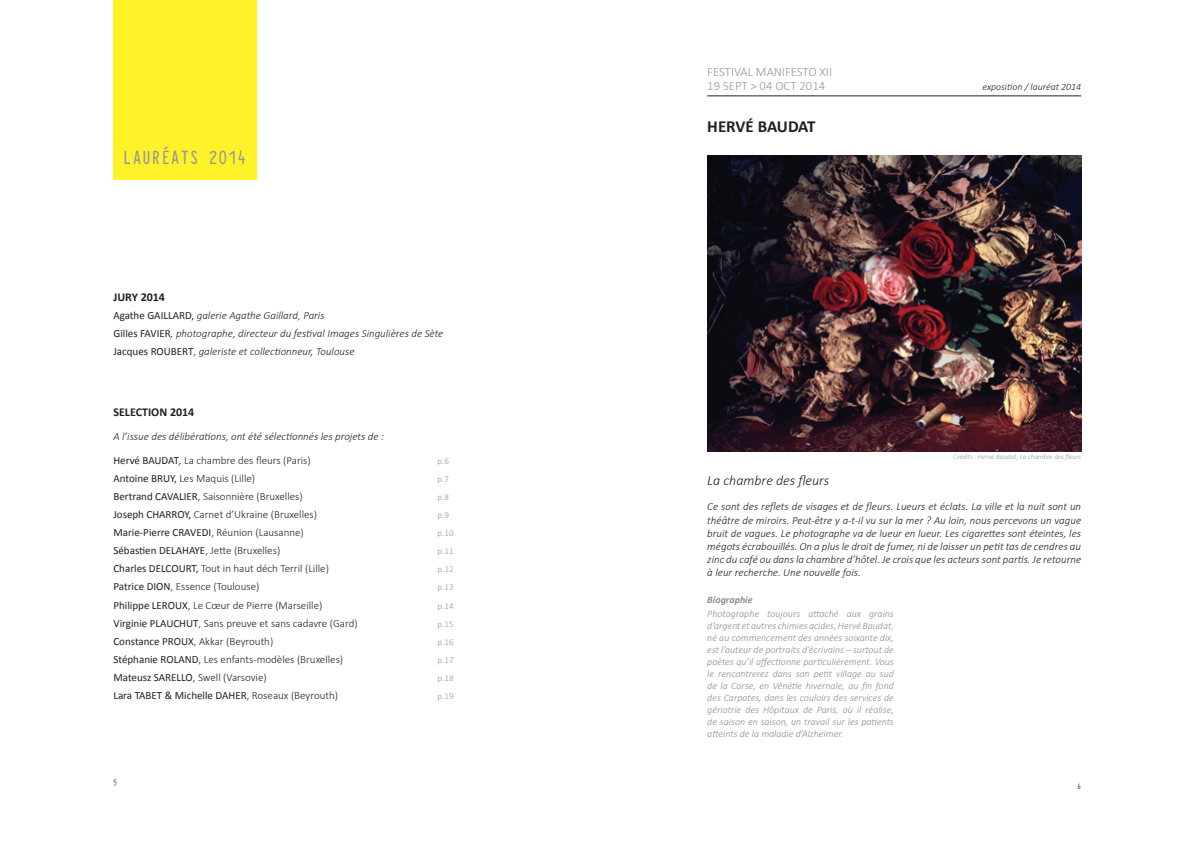
<style>
.page{position:relative;width:1191px;height:842px;background:#fff}
.page>*{position:absolute;margin:0;border:0;box-sizing:border-box;transform-origin:0 0}
.t1{font:21.1px "Typewriter Condensed Demi";color:#939598}
.t2{font:700 16.9px "Calibri";letter-spacing:-.01em;color:#231f20}
.t3{font:italic 300 14px "Calibri";color:#231f20}
.t4{font:300 12.7px/14.1px "Calibri";color:#939598}
.t5{font:700 12px "Calibri";color:#231f20}
.t6{font:italic 300 11px/13.2px "Calibri";color:#231f20}
.t7{font:300 11px "Calibri";color:#231f20}
.t8{font:11px "Calibri";color:#231f20}
.t9{font:italic 300 10px/12px "Calibri";color:#8a8c8f;text-align:justify}
.t10{font:italic 700 10px "Calibri";color:#8a8c8f}
.t11{font:italic 300 9.9px "Calibri";color:#231f20}
.t12{font:300 9px "Calibri";color:#939598}
.t13{font:8.5px "Typewriter Condensed";color:#231f20}
.t14{font:8px "Typewriter Condensed Demi";color:#231f20}
.t15{font:italic 300 7.1px "Calibri";color:#939598}
.s1{font-weight:400;font-style:normal}
.s2{font-style:normal}
.s3{font-weight:400}
.s4{font-weight:300}
</style>
<div class="page">
<hr style="left:707px;top:96px;width:374px;height:1px;background:#231f20">
<img style="left:707px;top:156px;width:374px;height:296px">
<div style="left:113px;top:0;width:143px;height:180px;background:#fff229"></div>
<h1 class="t1" style="left:123px;top:142px;width:125px">LAURÉATS 2014</h1>
<p class="t5" style="left:113px;top:289px;width:53px">JURY 2014</p>
<p class="t6" style="left:113px;top:306px;width:331px;line-height:18.1px"><span class="s1">Agathe GAILLARD,</span> galerie Agathe Gaillard, Paris<br><span class="s1">Gilles FAVIER</span>, photographe, directeur du festival Images Singulières de Sète<br><span class="s1">Jacques ROUBERT</span><span class="s2">,</span> galeriste et collectionneur, Toulouse</p>
<p class="t5" style="left:113px;top:404px;width:82px">SELECTION 2014</p>
<p class="t6" style="left:113px;top:424px;width:272px;line-height:24.1px">A l’issue des délibérations, ont été sélectionnés les projets de :<br><span class="s1">Hervé BAUDAT</span>, <span class="s2">La chambre des fleurs (Paris)</span></p>
<p class="t12" style="left:437px;top:455px;width:13px">p.6</p>
<p class="t7" style="left:113px;top:471px;width:143px"><span class="s3">Antoine BRUY,</span> Les Maquis (Lille)</p>
<p class="t12" style="left:437px;top:473px;width:13px">p.7</p>
<p class="t7" style="left:113px;top:489px;width:191px"><span class="s3">Bertrand CAVALIER</span>, Saisonnière (Bruxelles)</p>
<p class="t12" style="left:437px;top:491px;width:13px">p.8</p>
<p class="t7" style="left:113px;top:508px;width:205px"><span class="s3">Joseph CHARROY,</span> Carnet d’Ukraine (Bruxelles)</p>
<p class="t12" style="left:437px;top:509px;width:13px">p.9</p>
<p class="t8" style="left:113px;top:525px;width:192px">Marie-Pierre CRAVEDI<span class="s4">, Réunion (Lausanne)</span></p>
<p class="t12" style="left:437px;top:528px;width:18px">p.10</p>
<p class="t8" style="left:113px;top:544px;width:168px">Sébastien DELAHAYE<span class="s4">, Jette (Bruxelles)</span></p>
<p class="t12" style="left:437px;top:546px;width:18px">p.11</p>
<p class="t7" style="left:113px;top:562px;width:217px"><span class="s3">Charles DELCOURT,</span> Tout in haut déch Terril (Lille)</p>
<p class="t12" style="left:437px;top:564px;width:18px">p.12</p>
<p class="t7" style="left:113px;top:580px;width:147px"><span class="s3">Patrice DION</span>, Essence (Toulouse)</p>
<p class="t12" style="left:437px;top:582px;width:18px">p.13</p>
<p class="t7" style="left:113px;top:598px;width:210px"><span class="s3">Philippe LEROUX</span>, Le Cœur de Pierre (Marseille)</p>
<p class="t12" style="left:437px;top:600px;width:18px">p.14</p>
<p class="t7" style="left:113px;top:616px;width:246px"><span class="s3">Virginie PLAUCHUT</span>, Sans preuve et sans cadavre (Gard)</p>
<p class="t12" style="left:437px;top:618px;width:18px">p.15</p>
<p class="t7" style="left:113px;top:634px;width:161px"><span class="s3">Constance PROUX</span>, Akkar (Beyrouth)</p>
<p class="t12" style="left:437px;top:636px;width:18px">p.16</p>
<p class="t7" style="left:113px;top:652px;width:231px"><span class="s3">Stéphanie ROLAND</span>, Les enfants-modèles (Bruxelles)</p>
<p class="t12" style="left:437px;top:654px;width:18px">p.17</p>
<p class="t7" style="left:113px;top:670px;width:155px"><span class="s3">Mateusz SARELLO</span>, Swell (Varsovie)</p>
<p class="t12" style="left:437px;top:672px;width:18px">p.18</p>
<p class="t8" style="left:113px;top:688px;width:226px">Lara TABET &amp; Michelle DAHER<span class="s4">, Roseaux (Beyrouth)</span></p>
<p class="t12" style="left:437px;top:690px;width:18px">p.19</p>
<p class="t13" style="left:113px;top:776px;width:5px">5</p>
<p class="t4" style="left:707px;top:65px;width:126px">FESTIVAL MANIFESTO XII<br>19 SEPT &gt; 04 OCT 2014</p>
<h2 class="t2" style="left:707px;top:116px;width:110px">HERVÉ BAUDAT</h2>
<p class="t11" style="left:982px;top:81px;width:100px">exposition / lauréat 2014</p>
<p class="t15" style="left:953px;top:453px;width:129px">Crédits : Hervé Baudat, La chambre des fleurs</p>
<p class="t3" style="left:707px;top:472px;width:124px">La chambre des fleurs</p>
<p class="t6" style="left:707px;top:500px;width:375px;text-align:justify">Ce sont des reflets de visages et de fleurs. Lueurs et éclats. La ville et la nuit sont un théâtre de miroirs. Peut-être y a-t-il vu sur la mer ? Au loin, nous percevons un vague bruit de vagues. Le photographe va de lueur en lueur. Les cigarettes sont éteintes, les mégots écrabouillés. On a plus le droit de fumer, ni de laisser un petit tas de cendres au zinc du café ou dans la chambre d’hôtel. Je crois que les acteurs sont partis. Je retourne à leur recherche. Une nouvelle fois.</p>
<p class="t10" style="left:707px;top:594px;width:47px">Biographie</p>
<p class="t9" style="left:707px;top:608px;width:188px">Photographe toujours attaché aux grains d’argent et autres chimies acides, Hervé Baudat, né au commencement des années soixante dix, est l’auteur de portraits d’écrivains – surtout de poètes qu’il affectionne particulièrement. Vous le rencontrerez dans son petit village au sud de la Corse, en Vénétie hivernale, au fin fond des Carpates, dans les couloirs des services de gériatrie des Hôpitaux de Paris, où il réalise, de saison en saison, un travail sur les patients atteints de la maladie d’Alzheimer.</p>
<p class="t14" style="left:1077px;top:780px;width:5px">6</p>
</div>
